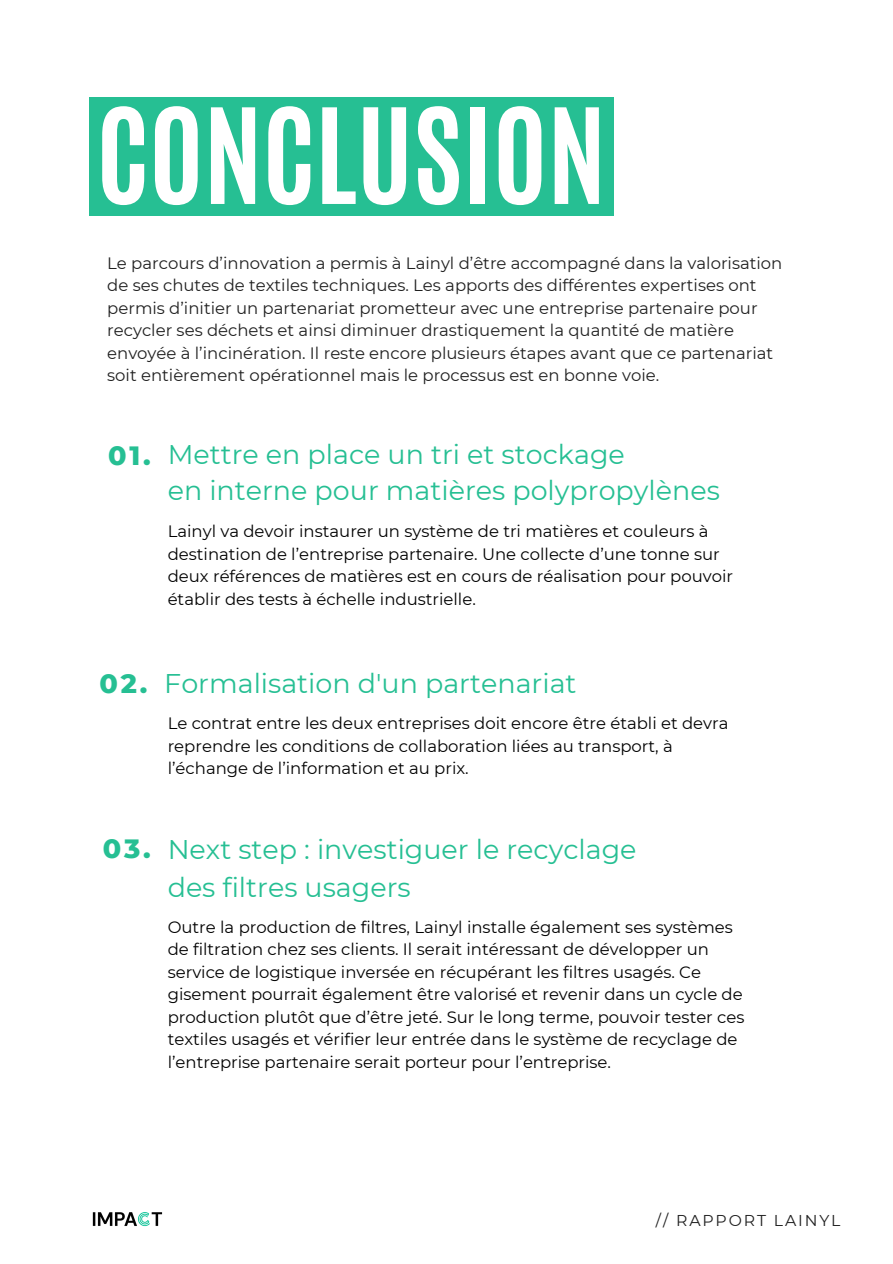
<style>
.page{position:relative;width:893px;height:1264px;background:#fff}
.page>*{position:absolute;margin:0;border:0;box-sizing:border-box;transform-origin:0 0}
.t1{font:700 112.35px "Antonio";color:#fff}
.t2{font:27px "Montserrat";color:#26bf93}
.t3{font:800 27px "Montserrat";color:#26bf93}
.t4{font:16.5px/22.5px "Montserrat";color:#000}
.t5{font:16.5px/22.5px "Montserrat";color:#202020}
.t6{font:15.75px "Montserrat";letter-spacing:.12em;color:#202020}
</style>
<div class="page">
<img style="left:93px;top:1212px;width:69px;height:14px">
<div style="left:89px;top:97px;width:524px;height:119px;background:#26bf93"></div>
<p class="t1" style="left:96px;top:75px;width:511px">CONCLUSION</p>
<p class="t5" style="left:107px;top:252px;width:676px">Le parcours d’innovation a permis à Lainyl d’être accompagné dans la valorisation de ses chutes de textiles techniques. Les apports des différentes expertises ont permis d’initier un partenariat prometteur avec une entreprise partenaire pour recycler ses déchets et ainsi diminuer drastiquement la quantité de matière envoyée à l’incinération. Il reste encore plusieurs étapes avant que ce partenariat soit entièrement opérationnel mais le processus est en bonne voie.</p>
<p class="t3" style="left:108px;top:438px;width:44px">01.</p>
<p class="t2" style="left:168px;top:438px;width:458px">Mettre en place un tri et stockage</p>
<p class="t2" style="left:168px;top:474px;width:553px">en interne pour matières polypropylènes</p>
<p class="t4" style="left:168px;top:520px;width:567px">Lainyl va devoir instaurer un système de tri matières et couleurs à destination de l’entreprise partenaire. Une collecte d’une tonne sur deux références de matières est en cours de réalisation pour pouvoir établir des tests à échelle industrielle.</p>
<p class="t3" style="left:99px;top:667px;width:49px">02.</p>
<p class="t2" style="left:164px;top:667px;width:414px">Formalisation d'un partenariat</p>
<p class="t4" style="left:168px;top:712px;width:562px">Le contrat entre les deux entreprises doit encore être établi et devra reprendre les conditions de collaboration liées au transport, à l’échange de l’information et au prix.</p>
<p class="t3" style="left:103px;top:831px;width:49px">03.</p>
<p class="t2" style="left:168px;top:833px;width:470px">Next step : investiguer le recyclage</p>
<p class="t2" style="left:168px;top:870px;width:244px">des filtres usagers</p>
<p class="t4" style="left:168px;top:915px;width:578px">Outre la production de filtres, Lainyl installe également ses systèmes de filtration chez ses clients. Il serait intéressant de développer un service de logistique inversée en récupérant les filtres usagés. Ce gisement pourrait également être valorisé et revenir dans un cycle de production plutôt que d’être jeté. Sur le long terme, pouvoir tester ces textiles usagés et vérifier leur entrée dans le système de recyclage de l’entreprise partenaire serait porteur pour l’entreprise.</p>
<p class="t6" style="left:656px;top:1210px;width:186px">// RAPPORT LAINYL</p>
</div>
